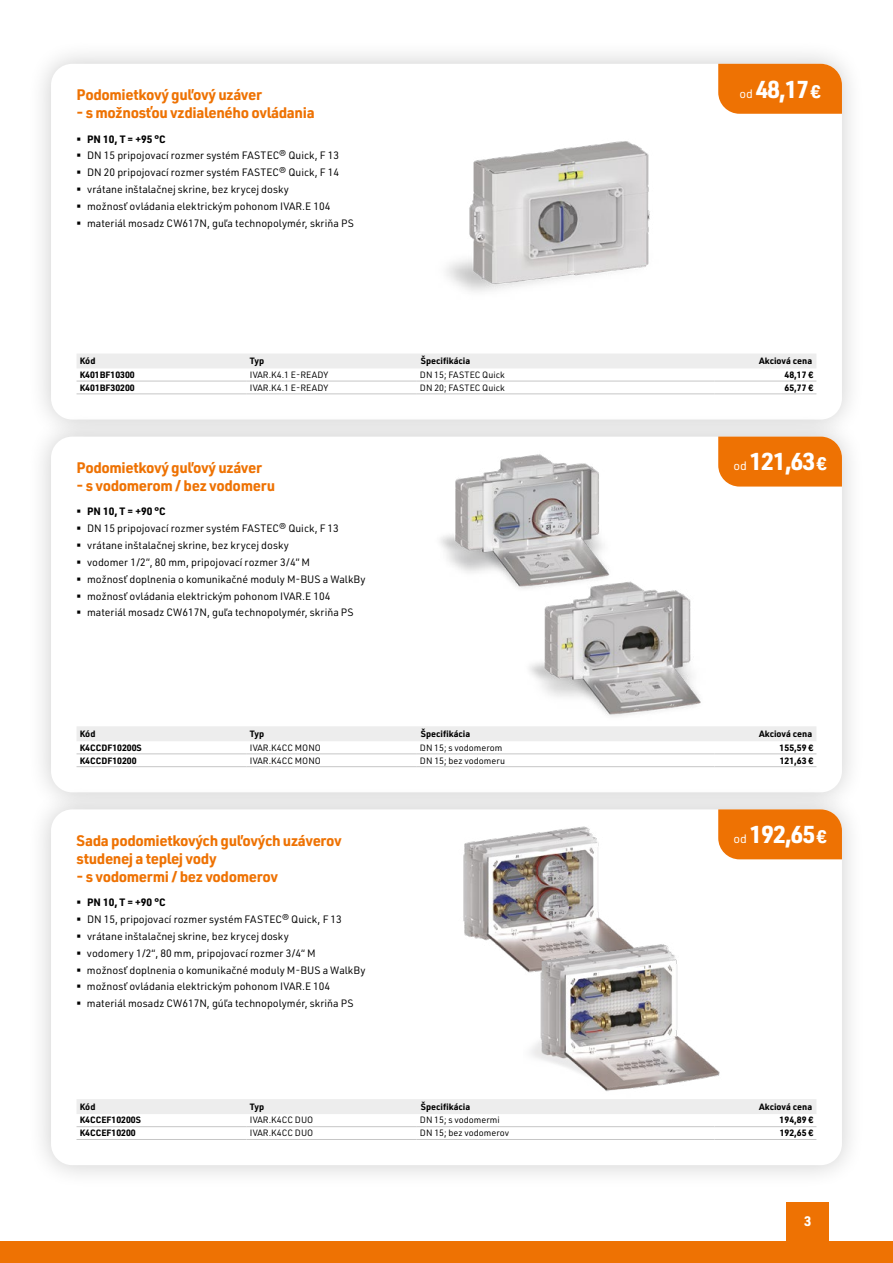
<style>
.page{position:relative;width:893px;height:1263px;background:#fff}
.page>*{position:absolute;margin:0;border:0;box-sizing:border-box;transform-origin:0 0}
.t1{font:700 24px "URWDIN";letter-spacing:-.05em;color:#fff}
.t2{font:700 15px/18px "URWDIN";letter-spacing:-.025em;color:#ee7203}
.t3{font:700 13.5px "URWDIN";color:#fff}
.t4{font:10.5px/16.8px "URWDIN";color:#000}
.t5{font:700 10.5px "URWDIN";color:#000}
.t6{font:700 9px "URWDIN";color:#000}
.t7{font:9px "URWDIN";color:#000}
.s1{font-weight:400;font-size:12px}
.s2{font-size:18px}
</style>
<div class="page">
<div style="left:27px;top:40px;width:839px;height:403px;background:#000;opacity:.2"></div>
<div style="left:51px;top:64px;width:791px;height:356px;background:#fff;border-radius:21px"></div>
<div style="left:27px;top:413px;width:839px;height:403px;background:#000;opacity:.2"></div>
<div style="left:51px;top:437px;width:791px;height:355px;background:#fff;border-radius:21px"></div>
<div style="left:27px;top:786px;width:839px;height:403px;background:#000;opacity:.2"></div>
<div style="left:51px;top:809px;width:791px;height:356px;background:#fff;border-radius:21px"></div>
<img style="left:446px;top:141px;width:204px;height:151px">
<img style="left:407px;top:426px;width:243px;height:147px">
<img style="left:497px;top:554px;width:204px;height:163px">
<img style="left:446px;top:789px;width:201px;height:179px">
<img style="left:523px;top:906px;width:197px;height:185px">
<div style="left:77px;top:354px;width:739px;height:14px;background:#ededed"></div>
<hr style="left:77px;top:381px;width:170px;height:1px;background:#c6c6c6">
<hr style="left:247px;top:381px;width:170px;height:1px;background:#c6c6c6">
<hr style="left:417px;top:381px;width:297px;height:1px;background:#c6c6c6">
<hr style="left:714px;top:381px;width:102px;height:1px;background:#c6c6c6">
<hr style="left:77px;top:394px;width:170px;height:1px;background:#c6c6c6">
<hr style="left:247px;top:394px;width:170px;height:1px;background:#c6c6c6">
<hr style="left:417px;top:394px;width:297px;height:1px;background:#c6c6c6">
<hr style="left:714px;top:394px;width:102px;height:1px;background:#c6c6c6">
<div style="left:77px;top:726px;width:739px;height:15px;background:#ededed"></div>
<hr style="left:77px;top:754px;width:170px;height:1px;background:#c6c6c6">
<hr style="left:247px;top:754px;width:170px;height:1px;background:#c6c6c6">
<hr style="left:417px;top:754px;width:297px;height:1px;background:#c6c6c6">
<hr style="left:714px;top:754px;width:102px;height:1px;background:#c6c6c6">
<hr style="left:77px;top:766px;width:170px;height:1px;background:#c6c6c6">
<hr style="left:247px;top:766px;width:170px;height:1px;background:#c6c6c6">
<hr style="left:417px;top:766px;width:297px;height:1px;background:#c6c6c6">
<hr style="left:714px;top:766px;width:102px;height:1px;background:#c6c6c6">
<div style="left:77px;top:1099px;width:739px;height:15px;background:#ededed"></div>
<hr style="left:77px;top:1126px;width:170px;height:1px;background:#c6c6c6">
<hr style="left:247px;top:1126px;width:170px;height:1px;background:#c6c6c6">
<hr style="left:417px;top:1126px;width:297px;height:1px;background:#c6c6c6">
<hr style="left:714px;top:1126px;width:102px;height:1px;background:#c6c6c6">
<hr style="left:77px;top:1139px;width:170px;height:1px;background:#c6c6c6">
<hr style="left:247px;top:1139px;width:170px;height:1px;background:#c6c6c6">
<hr style="left:417px;top:1139px;width:297px;height:1px;background:#c6c6c6">
<hr style="left:714px;top:1139px;width:102px;height:1px;background:#c6c6c6">
<div style="left:718px;top:64px;width:124px;height:50px;background:#ee7203"></div>
<div style="left:718px;top:437px;width:124px;height:50px;background:#ee7203"></div>
<div style="left:718px;top:809px;width:124px;height:50px;background:#ee7203"></div>
<div style="left:0;top:1242px;width:893px;height:21px;background:#ee7203"></div>
<div style="left:787px;top:1202px;width:42px;height:61px;background:#ee7203"></div>
<h2 class="t2" style="left:77px;top:85px;width:187px">Podomietkový guľový uzáver</h2>
<h2 class="t2" style="left:77px;top:103px;width:240px">- s možnosťou vzdialeného ovládania</h2>
<p class="t5" style="left:87px;top:132px;width:80px">PN 10, T = +95 °C</p>
<p class="t4" style="left:87px;top:147px;width:268px">DN 15 pripojovací rozmer systém FASTEC® Quick, F 13<br>DN 20 pripojovací rozmer systém FASTEC® Quick, F 14 vrátane inštalačnej skrine, bez krycej dosky<br>možnosť ovládania elektrickým pohonom IVAR.E 104 materiál mosadz CW617N, guľa technopolymér, skriňa PS</p>
<h1 class="t1" style="left:739px;top:72px;width:83px"><span class="s1">od</span> 48,17 <span class="s2">€</span></h1>
<p class="t6" style="left:80px;top:355px;width:17px">Kód</p>
<p class="t6" style="left:250px;top:355px;width:16px">Typ</p>
<p class="t6" style="left:421px;top:355px;width:51px">Špecifikácia</p>
<p class="t6" style="left:759px;top:355px;width:54px">Akciová cena</p>
<p class="t6" style="left:80px;top:368px;width:57px">K401BF10300</p>
<p class="t7" style="left:250px;top:369px;width:80px">IVAR.K4.1 E-READY</p>
<p class="t7" style="left:420px;top:369px;width:86px">DN 15; FASTEC Quick</p>
<p class="t6" style="left:784px;top:368px;width:30px">48,17 €</p>
<p class="t6" style="left:80px;top:381px;width:57px">K401BF30200</p>
<p class="t7" style="left:250px;top:382px;width:80px">IVAR.K4.1 E-READY</p>
<p class="t7" style="left:420px;top:382px;width:86px">DN 20; FASTEC Quick</p>
<p class="t6" style="left:784px;top:381px;width:30px">65,77 €</p>
<h2 class="t2" style="left:77px;top:458px;width:187px">Podomietkový guľový uzáver</h2>
<h2 class="t2" style="left:77px;top:476px;width:200px">- s vodomerom / bez vodomeru</h2>
<p class="t5" style="left:87px;top:504px;width:80px">PN 10, T = +90 °C</p>
<p class="t4" style="left:87px;top:520px;width:280px">DN 15 pripojovací rozmer systém FASTEC® Quick, F 13 vrátane inštalačnej skrine, bez krycej dosky<br>vodomer 1/2”, 80 mm, pripojovací rozmer 3/4” M<br>možnosť doplnenia o komunikačné moduly M-BUS a WalkBy možnosť ovládania elektrickým pohonom IVAR.E 104 materiál mosadz CW617N, guľa technopolymér, skriňa PS</p>
<h1 class="t1" style="left:734px;top:445px;width:94px"><span class="s1">od</span> 121,63 <span class="s2">€</span></h1>
<p class="t6" style="left:80px;top:728px;width:17px">Kód</p>
<p class="t6" style="left:250px;top:728px;width:16px">Typ</p>
<p class="t6" style="left:421px;top:728px;width:51px">Špecifikácia</p>
<p class="t6" style="left:759px;top:728px;width:54px">Akciová cena</p>
<p class="t6" style="left:80px;top:741px;width:64px">K4CCDF10200S</p>
<p class="t7" style="left:250px;top:741px;width:73px">IVAR.K4CC MONO</p>
<p class="t7" style="left:420px;top:741px;width:84px">DN 15; s vodomerom</p>
<p class="t6" style="left:780px;top:741px;width:35px">155,59 €</p>
<p class="t6" style="left:80px;top:754px;width:58px">K4CCDF10200</p>
<p class="t7" style="left:250px;top:754px;width:73px">IVAR.K4CC MONO</p>
<p class="t7" style="left:420px;top:754px;width:87px">DN 15; bez vodomeru</p>
<p class="t6" style="left:780px;top:754px;width:35px">121,63 €</p>
<h2 class="t2" style="left:77px;top:831px;width:267px">Sada podomietkových guľových uzáverov studenej a teplej vody</h2>
<h2 class="t2" style="left:77px;top:867px;width:203px">- s vodomermi / bez vodomerov</h2>
<p class="t5" style="left:87px;top:895px;width:80px">PN 10, T = +90 °C</p>
<p class="t4" style="left:87px;top:910px;width:280px">DN 15, pripojovací rozmer systém FASTEC® Quick, F 13 vrátane inštalačnej skrine, bez krycej dosky<br>vodomery 1/2“, 80 mm, pripojovací rozmer 3/4“ M<br>možnosť doplnenia o komunikačné moduly M-BUS a WalkBy možnosť ovládania elektrickým pohonom IVAR.E 104 materiál mosadz CW617N, gúľa technopolymér, skriňa PS</p>
<h1 class="t1" style="left:734px;top:818px;width:94px"><span class="s1">od</span> 192,65 <span class="s2">€</span></h1>
<p class="t6" style="left:80px;top:1100px;width:17px">Kód</p>
<p class="t6" style="left:250px;top:1100px;width:16px">Typ</p>
<p class="t6" style="left:421px;top:1100px;width:51px">Špecifikácia</p>
<p class="t6" style="left:759px;top:1100px;width:54px">Akciová cena</p>
<p class="t6" style="left:80px;top:1114px;width:63px">K4CCEF10200S</p>
<p class="t7" style="left:250px;top:1114px;width:65px">IVAR.K4CC DUO</p>
<p class="t7" style="left:420px;top:1114px;width:81px">DN 15; s vodomermi</p>
<p class="t6" style="left:780px;top:1114px;width:35px">194,89 €</p>
<p class="t6" style="left:80px;top:1127px;width:58px">K4CCEF10200</p>
<p class="t7" style="left:250px;top:1127px;width:65px">IVAR.K4CC DUO</p>
<p class="t7" style="left:420px;top:1127px;width:91px">DN 15; bez vodomerov</p>
<p class="t6" style="left:780px;top:1127px;width:35px">192,65 €</p>
<p class="t3" style="left:804px;top:1212px;width:9px">3</p>
</div>
